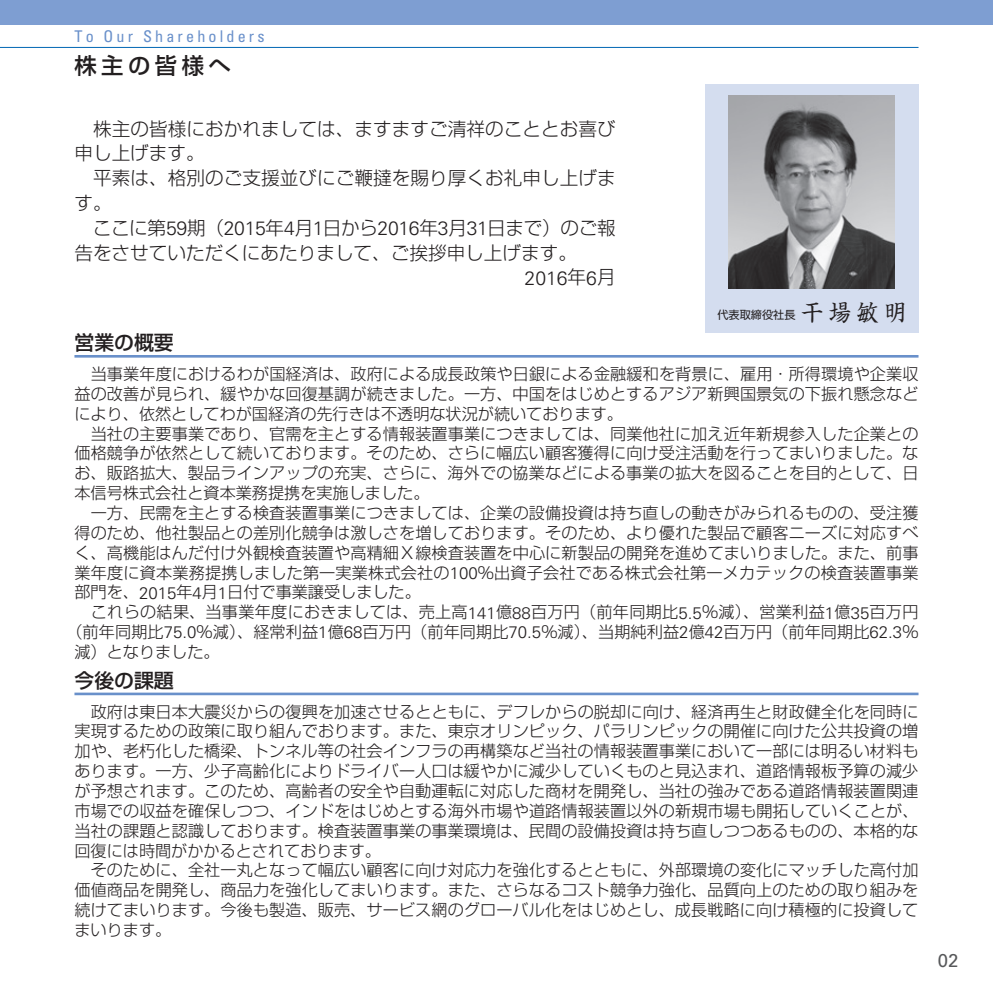
<style>
.page{position:relative;width:993px;height:993px;background:#fff}
.page>*{position:absolute;margin:0;border:0;box-sizing:border-box;transform-origin:0 0}
.t1{font:22.4px "Shin Go Pr 5 Medium 90 msp RKSJ H";letter-spacing:.2em;color:#231f20}
.t2{font:19.78px "Shin Go Pr 5 Medium 90 msp RKSJ H";color:#231f20}
.t3{font:300 19.43px "Univers LT Std";color:#231f20}
.t4{font:18.55px/24.8px "Shin Go Pr 5 Light 90 msp RKSJ H";color:#231f20}
.t5{font:18.55px "Univers LT Std";color:#57585a}
.t6{font:16.1px/19.8px "Shin Go Pr 5 Light 90 msp RKSJ H";letter-spacing:.005em;color:#231f20}
.t7{font:condensed 16.1px "Univers LT Std";letter-spacing:.195em;color:#6990ca}
.t8{font:11.2px "Shin Go Pr 5 Regular 90 msp RKSJ H";color:#231f20}
.s1{font-family:"Univers LT Std";font-weight:300;font-size:19.43px}
.s2{font-family:"Shin Go Pr 5 Light 90 msp RKSJ H";font-weight:400;font-size:18.55px}
.s3{font-family:"Shinsei Kai Pr 5 CBSK1 90 msp RKSJ H";font-size:22.4px}
.s4{font-family:"Univers LT Std";font-weight:300;font-size:16.8px}
</style>
<div class="page">
<div style="left:704px;top:84px;width:214px;height:248px;background:#d4ddef"></div>
<img style="left:728px;top:95px;width:166px;height:194px">
<hr style="left:74px;top:355px;width:844px;height:2px;background:#6990ca">
<hr style="left:74px;top:692px;width:844px;height:3px;background:#6990ca">
<div style="left:0;top:0;width:992px;height:25px;background:#7e9ed2"></div>
<hr style="left:0;top:47px;width:918px;height:1px;background:#0166b3">
<p class="t7" style="left:74px;top:30px;width:192px">To Our Shareholders</p>
<h1 class="t1" style="left:74px;top:57px;width:158px">株主の皆様へ</h1>
<p class="t4" style="left:74px;top:119px;width:542px;text-indent:19px">株主の皆様におかれましては、ますますご清祥のこととお喜び申し上げます。<br>　平素は、格別のご支援並びにご鞭撻を賜り厚くお礼申し上げます。<br>　ここに第<span class="s1">59</span>期（<span class="s1">2015</span>年<span class="s1">4</span>月<span class="s1">1</span>日から<span class="s1">2016</span>年<span class="s1">3</span>月<span class="s1">31</span>日まで）のご報告をさせていただくにあたりまして、ご挨拶申し上げます。</p>
<p class="t3" style="left:524px;top:270px;width:92px">2016<span class="s2">年</span>6<span class="s2">月</span></p>
<p class="t8" style="left:717px;top:311px;width:190px">代表取締役社長<span class="s3">干場敏明</span></p>
<p class="t2" style="left:74px;top:335px;width:101px">営業の概要</p>
<p class="t6" style="left:74px;top:366px;width:845px">　当事業年度におけるわが国経済は、政府による成長政策や日銀による金融緩和を背景に、雇用・所得環境や企業収</p>
<p class="t6" style="left:74px;top:386px;width:845px">益の改善が見られ、緩やかな回復基調が続きました。一方、中国をはじめとするアジア新興国景気の下振れ懸念など</p>
<p class="t6" style="left:74px;top:406px;width:550px">により、依然としてわが国経済の先行きは不透明な状況が続いております。</p>
<p class="t6" style="left:74px;top:425px;width:845px">　当社の主要事業であり、官需を主とする情報装置事業につきましては、同業他社に加え近年新規参入した企業との</p>
<p class="t6" style="left:74px;top:445px;width:845px">価格競争が依然として続いております。そのため、さらに幅広い顧客獲得に向け受注活動を行ってまいりました。な</p>
<p class="t6" style="left:74px;top:465px;width:845px">お、販路拡大、製品ラインアップの充実、さらに、海外での協業などによる事業の拡大を図ることを目的として、日</p>
<p class="t6" style="left:74px;top:485px;width:356px">本信号株式会社と資本業務提携を実施しました。</p>
<p class="t6" style="left:74px;top:505px;width:845px">　一方、民需を主とする検査装置事業につきましては、企業の設備投資は持ち直しの動きがみられるものの、受注獲</p>
<p class="t6" style="left:74px;top:525px;width:845px">得のため、他社製品との差別化競争は激しさを増しております。そのため、より優れた製品で顧客ニーズに対応すべ</p>
<p class="t6" style="left:74px;top:544px;width:845px">く、高機能はんだ付け外観検査装置や高精細Ｘ線検査装置を中心に新製品の開発を進めてまいりました。また、前事</p>
<p class="t6" style="left:74px;top:564px;width:845px">業年度に資本業務提携しました第一実業株式会社の<span class="s4">100</span>％出資子会社である株式会社第一メカテックの検査装置事業</p>
<p class="t6" style="left:74px;top:584px;width:348px">部門を、<span class="s4">2015</span>年<span class="s4">4</span>月<span class="s4">1</span>日付で事業譲受しました。</p>
<p class="t6" style="left:74px;top:604px;width:845px">　これらの結果、当事業年度におきましては、売上高<span class="s4">141</span>億<span class="s4">88</span>百万円（前年同期比<span class="s4">5.5</span>％減）、営業利益<span class="s4">1</span>億<span class="s4">35</span>百万円</p>
<p class="t6" style="left:66px;top:624px;width:853px">（前年同期比<span class="s4">75.0</span>％減）、経常利益<span class="s4">1</span>億<span class="s4">68</span>百万円（前年同期比<span class="s4">70.5</span>％減）、当期純利益<span class="s4">2</span>億<span class="s4">42</span>百万円（前年同期比<span class="s4">62.3</span>％</p>
<p class="t6" style="left:74px;top:644px;width:147px">減）となりました。</p>
<p class="t2" style="left:74px;top:672px;width:101px">今後の課題</p>
<p class="t6" style="left:74px;top:703px;width:845px">　政府は東日本大震災からの復興を加速させるとともに、デフレからの脱却に向け、経済再生と財政健全化を同時に実現するための政策に取り組んでおります。また、東京オリンピック、パラリンピックの開催に向けた公共投資の増加や、老朽化した橋梁、トンネル等の社会インフラの再構築など当社の情報装置事業において一部には明るい材料もあります。一方、少子高齢化によりドライバー人口は緩やかに減少していくものと見込まれ、道路情報板予算の減少が予想されます。このため、高齢者の安全や自動運転に対応した商材を開発し、当社の強みである道路情報装置関連市場での収益を確保しつつ、インドをはじめとする海外市場や道路情報装置以外の新規市場も開拓していくことが、当社の課題と認識しております。検査装置事業の事業環境は、民間の設備投資は持ち直しつつあるものの、本格的な回復には時間がかかるとされております。<br>　そのために、全社一丸となって幅広い顧客に向け対応力を強化するとともに、外部環境の変化にマッチした高付加価値商品を開発し、商品力を強化してまいります。また、さらなるコスト競争力強化、品質向上のための取り組みを続けてまいります。今後も製造、販売、サービス網のグローバル化をはじめとし、成長戦略に向け積極的に投資してまいります。</p>
<p class="t5" style="left:937px;top:949px;width:22px">02</p>
</div>
